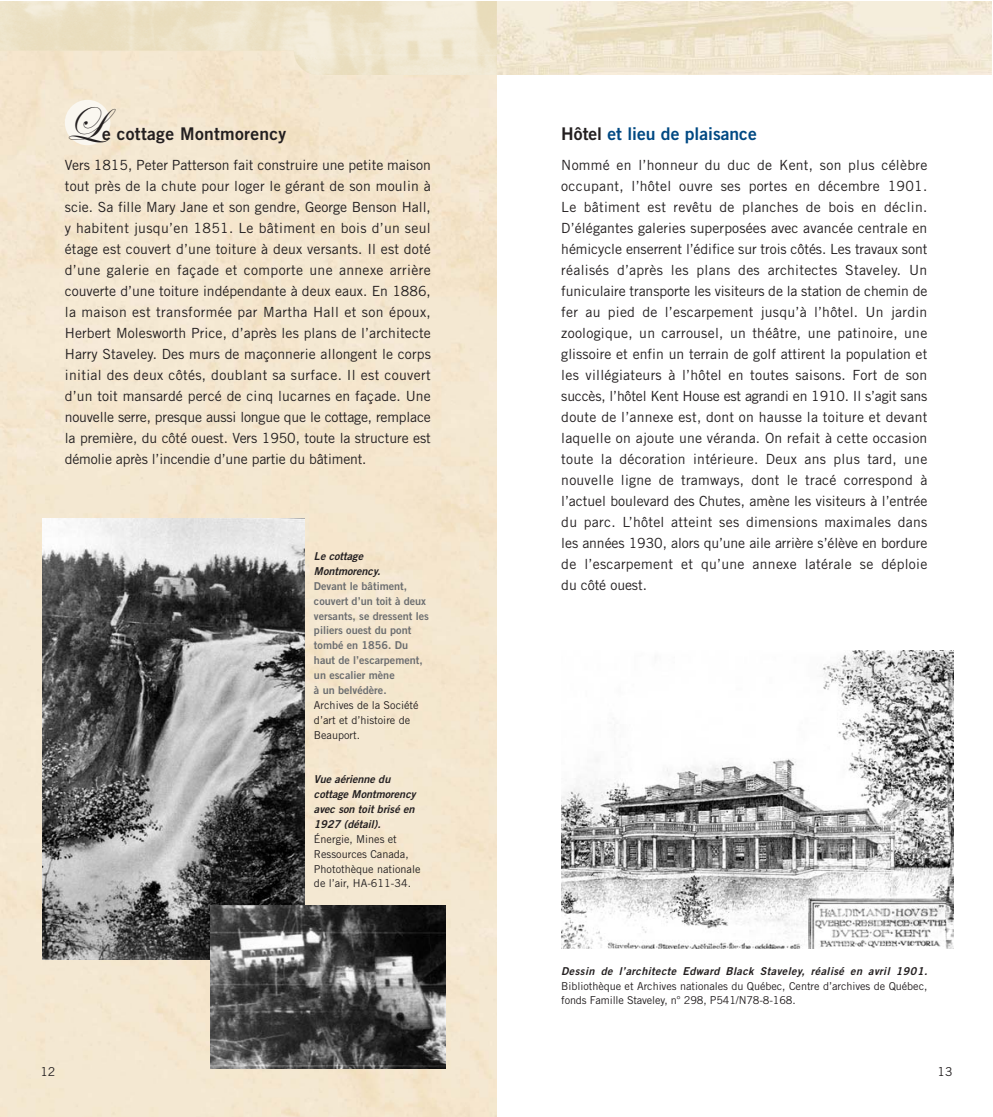
<style>
.page{position:relative;width:993px;height:1117px;background:#fff}
.page>*{position:absolute;margin:0;border:0;box-sizing:border-box;transform-origin:0 0}
.t1{font:49px "Edwardian Script ITC";color:#231f20}
.t2{font:17.5px "Trade Gothic Bold Two";color:#004983}
.t3{font:17.5px "Trade Gothic Bold Two";letter-spacing:.02em;color:#231f20}
.t4{font:14px/21px "Trade Gothic";letter-spacing:-.005em;color:#231f20;text-align:justify}
.t5{font:12.25px "Trade Gothic";color:#231f20}
.t6{font:10.85px/14.9px "Trade Gothic";color:#231f20}
.t7{font:italic 10.85px/14.9px "Trade Gothic Bold Two";color:#231f20}
.t8{font:10.85px/14.9px "Trade Gothic Bold Two";color:#6c6e70}
.s1{color:#231f20}
</style>
<div class="page">
<div style="left:0;top:75px;width:496px;height:1041px;background:#f4e7d0"></div>
<img style="left:496px;top:1px;width:494px;height:74px">
<svg style="left:0;top:1px;width:496px;height:74px;background:#efe4cb"></svg>
<div style="left:65px;top:100px;width:45px;height:45px;background:#faf7f0;border-radius:50%"></div>
<img style="left:42px;top:518px;width:263px;height:441px">
<img style="left:561px;top:650px;width:392px;height:298px">
<img style="left:210px;top:905px;width:235px;height:162px">
<h1 class="t1" style="left:65px;top:95px;width:39px">L</h1>
<p class="t3" style="left:102px;top:127px;width:186px">e cottage Montmorency</p>
<p class="t2" style="left:561px;top:127px;width:197px"><span class="s1">Hôtel</span> et lieu de plaisance</p>
<p class="t4" style="left:65px;top:155px;width:367px">Vers 1815, Peter Patterson fait construire une petite maison tout près de la chute pour loger le gérant de son moulin à scie. Sa fille Mary Jane et son gendre, George Benson Hall, y habitent jusqu’en 1851. Le bâtiment en bois d’un seul étage est couvert d’une toiture à deux versants. Il est doté d’une galerie en façade et comporte une annexe arrière couverte d’une toiture indépendante à deux eaux. En 1886, la maison est transformée par Martha Hall et son époux, Herbert Molesworth Price, d’après les plans de l’architecte Harry Staveley. Des murs de maçonnerie allongent le corps initial des deux côtés, doublant sa surface. Il est couvert d’un toit mansardé percé de cinq lucarnes en façade. Une nouvelle serre, presque aussi longue que le cottage, remplace la première, du côté ouest. Vers 1950, toute la structure est démolie après l’incendie d’une partie du bâtiment.</p>
<p class="t4" style="left:561px;top:155px;width:367px">Nommé en l’honneur du duc de Kent, son plus célèbre occupant, l’hôtel ouvre ses portes en décembre 1901.<br>Le bâtiment est revêtu de planches de bois en déclin.<br>D’élégantes galeries superposées avec avancée centrale en hémicycle enserrent l’édifice sur trois côtés. Les travaux sont réalisés d’après les plans des architectes Staveley. Un funiculaire transporte les visiteurs de la station de chemin de fer au pied de l’escarpement jusqu’à l’hôtel. Un jardin zoologique, un carrousel, un théâtre, une patinoire, une glissoire et enfin un terrain de golf attirent la population et les villégiateurs à l’hôtel en toutes saisons. Fort de son succès, l’hôtel Kent House est agrandi en 1910. Il s’agit sans doute de l’annexe est, dont on hausse la toiture et devant laquelle on ajoute une véranda. On refait à cette occasion toute la décoration intérieure. Deux ans plus tard, une nouvelle ligne de tramways, dont le tracé correspond à l’actuel boulevard des Chutes, amène les visiteurs à l’entrée du parc. L’hôtel atteint ses dimensions maximales dans les années 1930, alors qu’une aile arrière s’élève en bordure de l’escarpement et qu’une annexe latérale se déploie du côté ouest.</p>
<p class="t7" style="left:314px;top:549px;width:70px">Le cottage<br>Montmorency.</p>
<p class="t8" style="left:314px;top:579px;width:117px">Devant le bâtiment, couvert d’un toit à deux versants, se dressent les piliers ouest du pont tombé en 1856. Du haut de l’escarpement, un escalier mène<br>à un belvédère.</p>
<p class="t6" style="left:314px;top:698px;width:106px">Archives de la Société d’art et d’histoire de<br>Beauport.</p>
<p class="t7" style="left:314px;top:772px;width:104px">Vue aérienne du cottage Montmorency avec son toit brisé en<br>1927 (détail).</p>
<p class="t6" style="left:314px;top:832px;width:108px">Énergie, Mines et<br>Ressources Canada,<br>Photothèque nationale de l’air, HA-611-34.</p>
<p class="t7" style="left:561px;top:964px;width:369px">Dessin de l’architecte Edward Black Staveley, réalisé en avril 1901.</p>
<p class="t6" style="left:561px;top:979px;width:367px">Bibliothèque et Archives nationales du Québec, Centre d’archives de Québec, fonds Famille Staveley, n° 298, P541/N78-8-168.</p>
<p class="t5" style="left:40px;top:1067px;width:16px">12</p>
<p class="t5" style="left:937px;top:1067px;width:16px">13</p>
</div>
